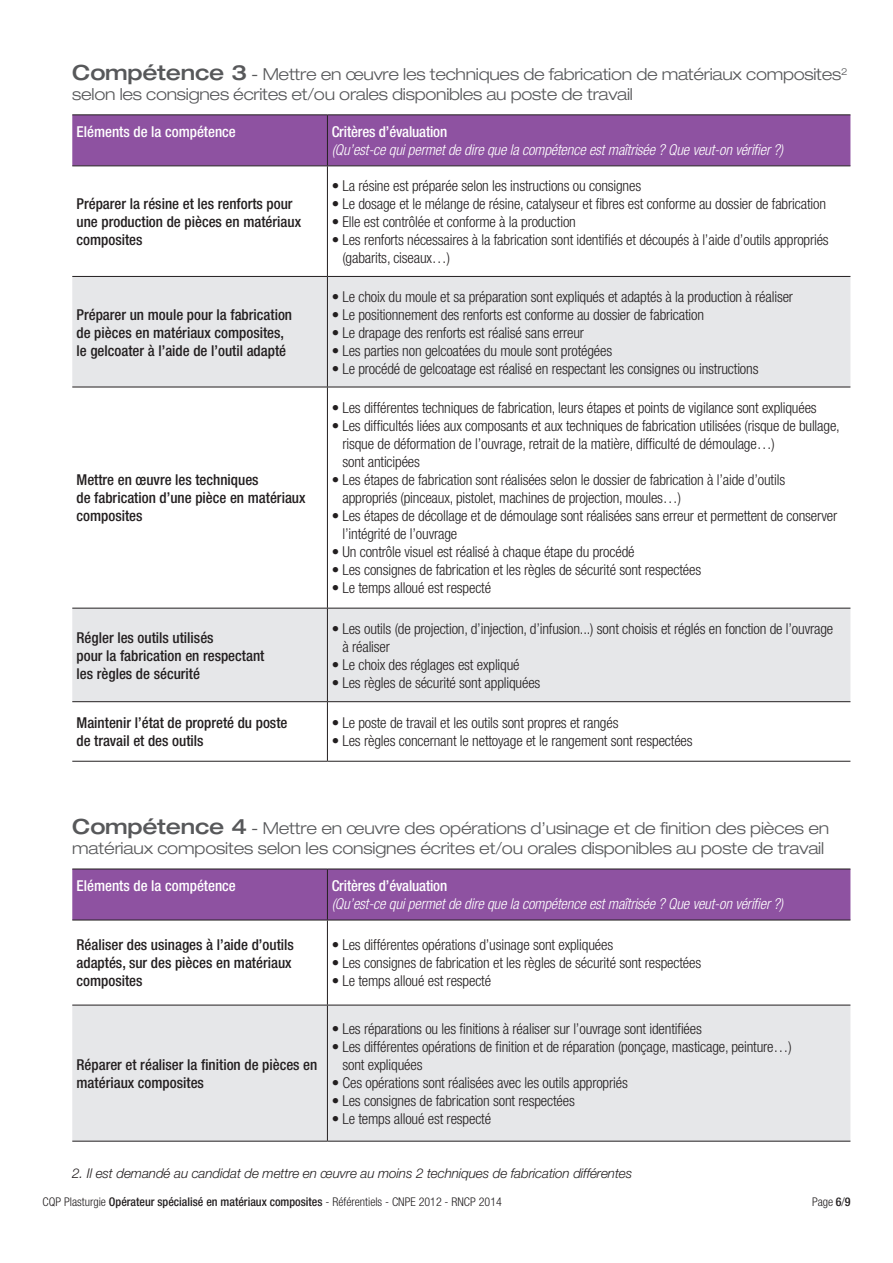
<style>
.page{position:relative;width:893px;height:1263px;background:#fff}
.page>*{position:absolute;margin:0;border:0;box-sizing:border-box;transform-origin:0 0}
.Sous-titre{font:300 expanded 16.5px/19.8px "Helvetica Neue LT";letter-spacing:-.01em;color:#57585a}
.Body_tableau_c2{font:300 condensed 15px/18px "Helvetica Neue LT";letter-spacing:-.01em;color:#231f20}
.Body_tableau_c1{font:500 condensed 15px/18px "Helvetica Neue LT";color:#231f20}
.Body_tableau_c2-2{font:italic 300 condensed 15px/18px "Helvetica Neue LT";letter-spacing:-.01em;color:#fff}
.Body_tableau_c1-2{font:500 condensed 15px "Helvetica Neue LT";color:#fff}
.Note_bdp{font:italic 300 13.5px "Helvetica Neue LT";letter-spacing:-.01em;color:#231f20}
.t1{font:300 condensed 12px "Helvetica Neue LT";color:#231f20}
.s1{font-weight:500;font-size:21px}
.s2{font-weight:500;font-style:normal}
.s3{font-weight:500}
</style>
<div class="page">
<div style="left:72px;top:115px;width:778px;height:50px;background:#8e52a1"></div>
<svg style="left:72px;top:166px;width:778px;height:595px"></svg>
<svg style="left:72px;top:277px;width:778px;height:424px"></svg>
<hr style="left:72px;top:114px;width:255px;height:1px;background:#231f20">
<hr style="left:327px;top:114px;width:523px;height:1px;background:#231f20">
<hr style="left:327px;top:115px;width:1px;height:50px;background:#231f20">
<hr style="left:72px;top:165px;width:255px;height:1px;background:#231f20">
<hr style="left:327px;top:165px;width:523px;height:1px;background:#231f20">
<hr style="left:327px;top:166px;width:1px;height:110px;background:#231f20">
<hr style="left:72px;top:276px;width:255px;height:1px;background:#231f20">
<hr style="left:327px;top:276px;width:523px;height:1px;background:#231f20">
<hr style="left:327px;top:277px;width:1px;height:110px;background:#231f20">
<hr style="left:72px;top:387px;width:255px;height:1px;background:#231f20">
<hr style="left:327px;top:387px;width:523px;height:1px;background:#231f20">
<hr style="left:327px;top:387px;width:1px;height:221px;background:#231f20">
<hr style="left:72px;top:608px;width:255px;height:1px;background:#231f20">
<hr style="left:327px;top:608px;width:523px;height:1px;background:#231f20">
<hr style="left:327px;top:608px;width:1px;height:93px;background:#231f20">
<hr style="left:72px;top:701px;width:255px;height:1px;background:#231f20">
<hr style="left:327px;top:701px;width:523px;height:1px;background:#231f20">
<hr style="left:327px;top:702px;width:1px;height:59px;background:#231f20">
<hr style="left:72px;top:761px;width:255px;height:1px;background:#231f20">
<hr style="left:327px;top:761px;width:523px;height:1px;background:#231f20">
<div style="left:72px;top:870px;width:778px;height:50px;background:#8e52a1"></div>
<svg style="left:72px;top:921px;width:778px;height:84px"></svg>
<div style="left:72px;top:1006px;width:778px;height:135px;background:#e6e7e9"></div>
<hr style="left:72px;top:869px;width:255px;height:1px;background:#231f20">
<hr style="left:327px;top:869px;width:523px;height:1px;background:#231f20">
<hr style="left:327px;top:869px;width:1px;height:51px;background:#231f20">
<hr style="left:72px;top:920px;width:255px;height:1px;background:#231f20">
<hr style="left:327px;top:920px;width:523px;height:1px;background:#231f20">
<hr style="left:327px;top:920px;width:1px;height:85px;background:#231f20">
<hr style="left:72px;top:1005px;width:255px;height:1px;background:#231f20">
<hr style="left:327px;top:1005px;width:523px;height:1px;background:#231f20">
<hr style="left:327px;top:1005px;width:1px;height:136px;background:#231f20">
<hr style="left:72px;top:1141px;width:255px;height:1px;background:#231f20">
<hr style="left:327px;top:1141px;width:523px;height:1px;background:#231f20">
<p class="Sous-titre" style="left:72px;top:64px;width:777px"><span class="s1">Compétence 3</span> - Mettre en œuvre les techniques de fabrication de matériaux composites<sup>2 </sup>selon les consignes écrites et/ou orales disponibles au poste de travail</p>
<p class="Body_tableau_c1-2" style="left:77px;top:123px;width:161px">Eléments de la compétence</p>
<p class="Body_tableau_c2-2" style="left:332px;top:123px;width:453px"><span class="s2">Critères d’évaluation<br></span>(Qu’est-ce qui permet de dire que la compétence est maîtrisée ? Que veut-on vérifier ?)</p>
<p class="Body_tableau_c1" style="left:77px;top:195px;width:226px">Préparer la résine et les renforts pour une production de pièces en matériaux composites</p>
<p class="Body_tableau_c2" style="left:332px;top:177px;width:311px">• La résine est préparée selon les instructions ou consignes</p>
<p class="Body_tableau_c2" style="left:332px;top:195px;width:496px">• Le dosage et le mélange de résine, catalyseur et fibres est conforme au dossier de fabrication</p>
<p class="Body_tableau_c2" style="left:332px;top:213px;width:246px">• Elle est contrôlée et conforme à la production</p>
<p class="Body_tableau_c2" style="left:342px;top:231px;width:488px;text-indent:-11px">• Les renforts nécessaires à la fabrication sont identifiés et découpés à l’aide d’outils appropriés (gabarits, ciseaux…)</p>
<p class="Body_tableau_c1" style="left:77px;top:305px;width:217px">Préparer un moule pour la fabrication de pièces en matériaux composites, le gelcoater à l’aide de l’outil adapté</p>
<p class="Body_tableau_c1" style="left:77px;top:471px;width:231px">Mettre en œuvre les techniques<br>de fabrication d’une pièce en matériaux composites</p>
<p class="Body_tableau_c2" style="left:332px;top:287px;width:463px">• Le choix du moule et sa préparation sont expliqués et adaptés à la production à réaliser</p>
<p class="Body_tableau_c2" style="left:332px;top:305px;width:374px">• Le positionnement des renforts est conforme au dossier de fabrication</p>
<p class="Body_tableau_c2" style="left:332px;top:323px;width:254px">• Le drapage des renforts est réalisé sans erreur</p>
<p class="Body_tableau_c2" style="left:332px;top:341px;width:282px">• Les parties non gelcoatées du moule sont protégées</p>
<p class="Body_tableau_c2" style="left:332px;top:359px;width:428px">• Le procédé de gelcoatage est réalisé en respectant les consignes ou instructions</p>
<p class="Body_tableau_c2" style="left:332px;top:399px;width:487px">• Les différentes techniques de fabrication, leurs étapes et points de vigilance sont expliquées</p>
<p class="Body_tableau_c2" style="left:342px;top:417px;width:499px;text-indent:-11px">• Les difficultés liées aux composants et aux techniques de fabrication utilisées (risque de bullage, risque de déformation de l’ouvrage, retrait de la matière, difficulté de démoulage…)<br>sont anticipées</p>
<p class="Body_tableau_c2" style="left:342px;top:471px;width:444px;text-indent:-11px">• Les étapes de fabrication sont réalisées selon le dossier de fabrication à l’aide d’outils appropriés (pinceaux, pistolet, machines de projection, moules…)</p>
<p class="Body_tableau_c2" style="left:342px;top:507px;width:496px;text-indent:-11px">• Les étapes de décollage et de démoulage sont réalisées sans erreur et permettent de conserver l’intégrité de l’ouvrage</p>
<p class="Body_tableau_c2" style="left:332px;top:543px;width:304px">• Un contrôle visuel est réalisé à chaque étape du procédé</p>
<p class="Body_tableau_c2" style="left:332px;top:561px;width:371px">• Les consignes de fabrication et les règles de sécurité sont respectées</p>
<p class="Body_tableau_c2" style="left:332px;top:579px;width:161px">• Le temps alloué est respecté</p>
<p class="Body_tableau_c1" style="left:77px;top:628px;width:189px">Régler les outils utilisés<br>pour la fabrication en respectant les règles de sécurité</p>
<p class="Body_tableau_c2" style="left:342px;top:619px;width:492px;text-indent:-11px">• Les outils (de projection, d’injection, d’infusion...) sont choisis et réglés en fonction de l’ouvrage à réaliser</p>
<p class="Body_tableau_c2" style="left:332px;top:655px;width:189px">• Le choix des réglages est expliqué</p>
<p class="Body_tableau_c2" style="left:332px;top:673px;width:210px">• Les règles de sécurité sont appliquées</p>
<p class="Body_tableau_c1" style="left:77px;top:714px;width:212px">Maintenir l’état de propreté du poste de travail et des outils</p>
<p class="Body_tableau_c2" style="left:332px;top:714px;width:288px">• Le poste de travail et les outils sont propres et rangés</p>
<p class="Body_tableau_c2" style="left:332px;top:732px;width:362px">• Les règles concernant le nettoyage et le rangement sont respectées</p>
<p class="Sous-titre" style="left:72px;top:818px;width:758px"><span class="s1">Compétence 4</span> - Mettre en œuvre des opérations d’usinage et de finition des pièces en matériaux composites selon les consignes écrites et/ou orales disponibles au poste de travail</p>
<p class="Body_tableau_c1-2" style="left:77px;top:877px;width:161px">Eléments de la compétence</p>
<p class="Body_tableau_c2-2" style="left:332px;top:877px;width:453px"><span class="s2">Critères d’évaluation<br></span>(Qu’est-ce qui permet de dire que la compétence est maîtrisée ? Que veut-on vérifier ?)</p>
<p class="Body_tableau_c1" style="left:77px;top:936px;width:219px">Réaliser des usinages à l’aide d’outils adaptés, sur des pièces en matériaux composites</p>
<p class="Body_tableau_c2" style="left:332px;top:936px;width:283px">• Les différentes opérations d’usinage sont expliquées</p>
<p class="Body_tableau_c2" style="left:332px;top:954px;width:371px">• Les consignes de fabrication et les règles de sécurité sont respectées</p>
<p class="Body_tableau_c2" style="left:332px;top:972px;width:161px">• Le temps alloué est respecté</p>
<p class="Body_tableau_c1" style="left:77px;top:1055px;width:242px">Réparer et réaliser la finition de pièces en matériaux composites</p>
<p class="Body_tableau_c2" style="left:332px;top:1020px;width:372px">• Les réparations ou les finitions à réaliser sur l’ouvrage sont identifiées</p>
<p class="Body_tableau_c2" style="left:342px;top:1038px;width:451px;text-indent:-11px">• Les différentes opérations de finition et de réparation (ponçage, masticage, peinture…) sont expliquées</p>
<p class="Body_tableau_c2" style="left:332px;top:1074px;width:298px">• Ces opérations sont réalisées avec les outils appropriés</p>
<p class="Body_tableau_c2" style="left:332px;top:1092px;width:245px">• Les consignes de fabrication sont respectées</p>
<p class="Body_tableau_c2" style="left:332px;top:1110px;width:161px">• Le temps alloué est respecté</p>
<p class="Note_bdp" style="left:72px;top:1165px;width:561px">2. Il est demandé au candidat de mettre en œuvre au moins 2 techniques de fabrication différentes</p>
<p class="t1" style="left:43px;top:1194px;width:461px">CQP Plasturgie <span class="s3">Opérateur spécialisé en matériaux composites</span> - Référentiels - CNPE 2012 - RNCP 2014</p>
<p class="t1" style="left:812px;top:1194px;width:40px">Page <span class="s3">6</span>/<span class="s3">9</span></p>
</div>
